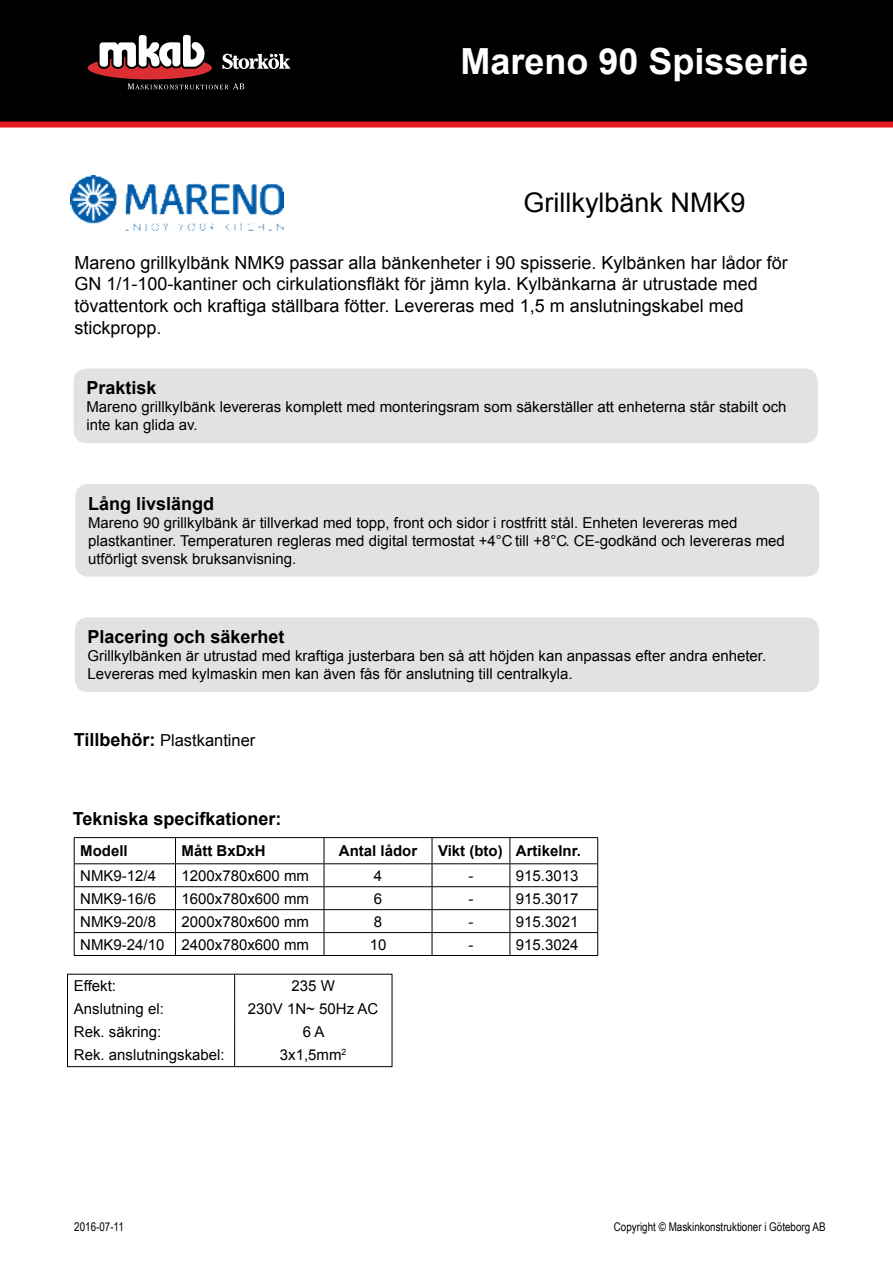
<style>
.page{position:relative;width:893px;height:1263px;background:#fff}
.page>*{position:absolute;margin:0;border:0;box-sizing:border-box;transform-origin:0 0}
.t1{font:700 36px "Arial";color:#fff}
.t2{font:27px "Arial";color:#000}
.t3{font:18px/21.6px "Arial";color:#000}
.t4{font:700 18px "Arial";color:#000}
.t5{font:16.5px "Arial";color:#000}
.t6{font:15px/18px "Arial";color:#000}
.t7{font:700 15px "Arial";color:#000}
.t8{font:12px "Arial Narrow";color:#000}
.s1{font-weight:700;font-size:18px}
</style>
<div class="page">
<img style="left:71px;top:176px;width:213px;height:54px">
<div style="left:0;top:0;width:893px;height:123px;background:#000"></div>
<svg style="left:128px;top:83px;width:116px;height:6px"></svg>
<svg style="left:222px;top:54px;width:68px;height:15px"></svg>
<div style="left:88px;top:56px;width:124px;height:23px;background:#dc2f34;border-radius:50%"></div>
<svg style="left:98px;top:34px;width:110px;height:35px"></svg>
<div style="left:0;top:122px;width:893px;height:6px;background:#e31b1d"></div>
<div style="left:74px;top:369px;width:744px;height:74px;background:#e4e2e1;border-radius:13px"></div>
<div style="left:75px;top:484px;width:744px;height:93px;background:#e4e2e1;border-radius:13px"></div>
<div style="left:75px;top:617px;width:744px;height:75px;background:#e4e2e1;border-radius:13px"></div>
<hr style="left:74px;top:837px;width:101px;height:1px;background:#000">
<hr style="left:176px;top:837px;width:148px;height:1px;background:#000">
<hr style="left:324px;top:837px;width:108px;height:1px;background:#000">
<hr style="left:432px;top:837px;width:78px;height:1px;background:#000">
<hr style="left:510px;top:837px;width:88px;height:1px;background:#000">
<hr style="left:74px;top:863px;width:101px;height:1px;background:#000">
<hr style="left:176px;top:863px;width:148px;height:1px;background:#000">
<hr style="left:324px;top:863px;width:108px;height:1px;background:#000">
<hr style="left:432px;top:863px;width:78px;height:1px;background:#000">
<hr style="left:510px;top:863px;width:88px;height:1px;background:#000">
<hr style="left:74px;top:886px;width:101px;height:1px;background:#000">
<hr style="left:176px;top:886px;width:148px;height:1px;background:#000">
<hr style="left:324px;top:886px;width:108px;height:1px;background:#000">
<hr style="left:432px;top:886px;width:78px;height:1px;background:#000">
<hr style="left:510px;top:886px;width:88px;height:1px;background:#000">
<hr style="left:74px;top:909px;width:101px;height:1px;background:#000">
<hr style="left:176px;top:909px;width:148px;height:1px;background:#000">
<hr style="left:324px;top:909px;width:108px;height:1px;background:#000">
<hr style="left:432px;top:909px;width:78px;height:1px;background:#000">
<hr style="left:510px;top:909px;width:88px;height:1px;background:#000">
<hr style="left:74px;top:932px;width:101px;height:1px;background:#000">
<svg style="left:74px;top:838px;width:1px;height:117px"></svg>
<hr style="left:176px;top:932px;width:148px;height:1px;background:#000">
<svg style="left:175px;top:838px;width:1px;height:117px"></svg>
<hr style="left:324px;top:932px;width:108px;height:1px;background:#000">
<svg style="left:324px;top:838px;width:1px;height:117px"></svg>
<hr style="left:432px;top:932px;width:78px;height:1px;background:#000">
<svg style="left:432px;top:838px;width:1px;height:117px"></svg>
<hr style="left:510px;top:932px;width:88px;height:1px;background:#000">
<svg style="left:510px;top:838px;width:1px;height:117px"></svg>
<svg style="left:597px;top:838px;width:1px;height:117px"></svg>
<hr style="left:74px;top:955px;width:101px;height:1px;background:#000">
<hr style="left:176px;top:955px;width:148px;height:1px;background:#000">
<hr style="left:324px;top:955px;width:108px;height:1px;background:#000">
<hr style="left:432px;top:955px;width:78px;height:1px;background:#000">
<hr style="left:510px;top:955px;width:88px;height:1px;background:#000">
<svg style="left:234px;top:976px;width:1px;height:89px"></svg>
<div style="left:67px;top:974px;width:325px;height:93px;border:1px solid #000"></div>
<h1 class="t1" style="left:460px;top:38px;width:350px">Mareno 90 Spisserie</h1>
<h2 class="t2" style="left:523px;top:185px;width:224px">Grillkylbänk NMK9</h2>
<p class="t3" style="left:74px;top:252px;width:715px">Mareno grillkylbänk NMK9 passar alla bänkenheter i 90 spisserie. Kylbänken har lådor för GN 1/1-100-kantiner och cirkulationsfläkt för jämn kyla. Kylbänkarna är utrustade med tövattentork och kraftiga ställbara fötter. Levereras med 1,5 m anslutningskabel med stickpropp.</p>
<p class="t4" style="left:86px;top:376px;width:72px">Praktisk</p>
<p class="t6" style="left:86px;top:398px;width:702px">Mareno grillkylbänk levereras komplett med monteringsram som säkerställer att enheterna står stabilt och inte kan glida av.</p>
<p class="t4" style="left:88px;top:491px;width:128px">Lång livslängd</p>
<p class="t6" style="left:88px;top:514px;width:698px">Mareno 90 grillkylbänk är tillverkad med topp, front och sidor i rostfritt stål. Enheten levereras med plastkantiner. Temperaturen regleras med digital termostat +4°C till +8°C. CE-godkänd och levereras med utförligt svensk bruksanvisning.</p>
<p class="t4" style="left:88px;top:625px;width:199px">Placering och säkerhet</p>
<p class="t6" style="left:88px;top:647px;width:680px">Grillkylbänken är utrustad med kraftiga justerbara ben så att höjden kan anpassas efter andra enheter.<br>Levereras med kylmaskin men kan även fås för anslutning till centralkyla.</p>
<p class="t5" style="left:74px;top:729px;width:183px"><span class="s1">Tillbehör:</span> Plastkantiner</p>
<p class="t4" style="left:73px;top:807px;width:210px">Tekniska specifkationer:</p>
<p class="t7" style="left:80px;top:841px;width:49px">Modell</p>
<p class="t7" style="left:181px;top:841px;width:86px">Mått BxDxH</p>
<p class="t7" style="left:339px;top:841px;width:80px">Antal lådor</p>
<p class="t7" style="left:438px;top:841px;width:144px">Vikt (bto) Artikelnr.</p>
<p class="t6" style="left:80px;top:867px;width:77px">NMK9-12/4</p>
<p class="t6" style="left:181px;top:867px;width:129px">1200x780x600 mm</p>
<p class="t6" style="left:374px;top:867px;width:10px">4</p>
<p class="t6" style="left:468px;top:867px;width:6px">-</p>
<p class="t6" style="left:516px;top:867px;width:64px">915.3013</p>
<p class="t6" style="left:80px;top:889px;width:77px">NMK9-16/6</p>
<p class="t6" style="left:181px;top:889px;width:129px">1600x780x600 mm</p>
<p class="t6" style="left:374px;top:889px;width:10px">6</p>
<p class="t6" style="left:468px;top:889px;width:6px">-</p>
<p class="t6" style="left:516px;top:889px;width:64px">915.3017</p>
<p class="t6" style="left:80px;top:912px;width:77px">NMK9-20/8</p>
<p class="t6" style="left:181px;top:912px;width:129px">2000x780x600 mm</p>
<p class="t6" style="left:374px;top:912px;width:10px">8</p>
<p class="t6" style="left:468px;top:912px;width:6px">-</p>
<p class="t6" style="left:516px;top:912px;width:64px">915.3021</p>
<p class="t6" style="left:80px;top:935px;width:230px">NMK9-24/10 2400x780x600 mm</p>
<p class="t6" style="left:370px;top:935px;width:18px">10</p>
<p class="t6" style="left:468px;top:935px;width:6px">-</p>
<p class="t6" style="left:516px;top:935px;width:64px">915.3024</p>
<p class="t6" style="left:74px;top:977px;width:44px">Effekt:</p>
<p class="t6" style="left:291px;top:977px;width:45px">235 W</p>
<p class="t6" style="left:74px;top:1000px;width:92px">Anslutning el:</p>
<p class="t6" style="left:248px;top:1000px;width:132px">230V 1N~ 50Hz AC</p>
<p class="t6" style="left:74px;top:1023px;width:89px">Rek. säkring:</p>
<p class="t6" style="left:303px;top:1023px;width:23px">6 A</p>
<p class="t6" style="left:74px;top:1046px;width:152px">Rek. anslutningskabel:</p>
<p class="t6" style="left:280px;top:1046px;width:68px">3x1,5mm<sup>2</sup></p>
<p class="t8" style="left:74px;top:1218px;width:51px">2016-07-11</p>
<p class="t8" style="left:614px;top:1218px;width:213px">Copyright © Maskinkonstruktioner i Göteborg AB</p>
</div>
